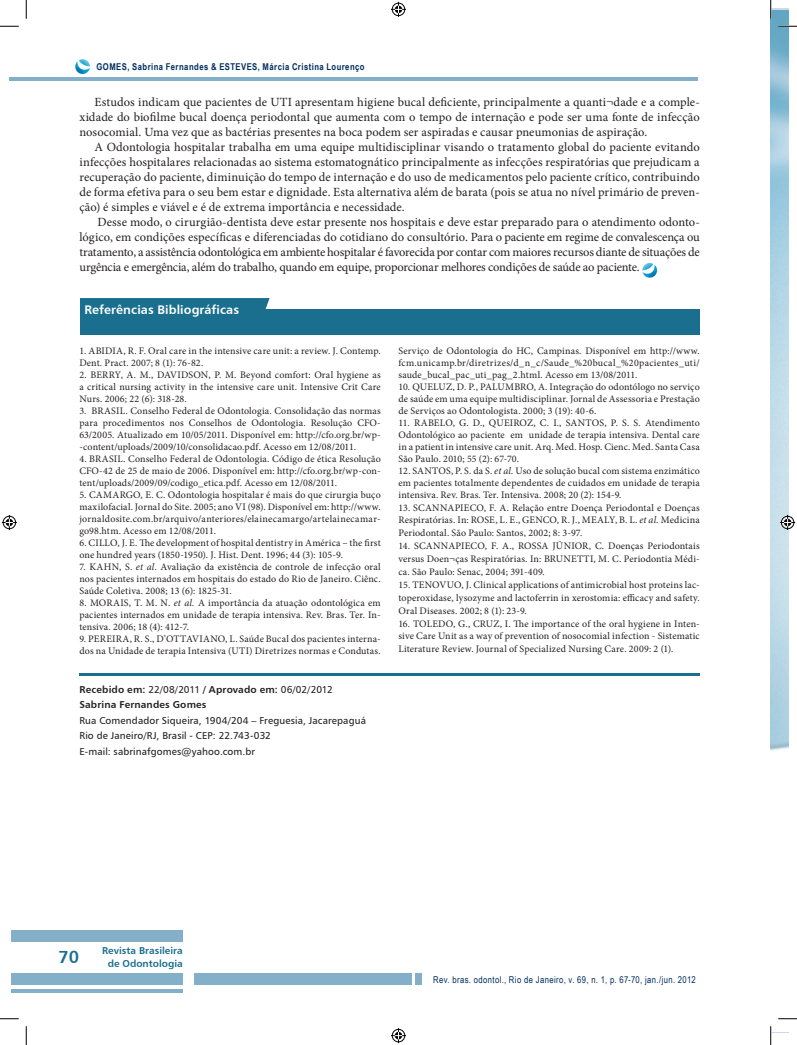
<style>
.page{position:relative;width:797px;height:1045px;background:#fff}
.page>*{position:absolute;margin:0;border:0;box-sizing:border-box;transform-origin:0 0}
.t1{font:17.5px "Humanist 777 BT Bold B";color:#1a6f8e}
.COLUNA_FIXA{font:12.5px/15px "Minion Pro";color:#231f20;text-align:justify}
.COLUNA_FIXA-2{font:12.5px "Humanist 777 BT Bold B";letter-spacing:.005em;color:#fff}
.COLUNA_FIXA-3{font:10px/12px "Minion Pro";letter-spacing:.015em;color:#231f20;text-align:justify}
.COLUNA_FIXA-4{font:10px "Humanist 777 BT Roman B";letter-spacing:.01em;color:#231f20}
.COLUNA_FIXA-5{font:10px "Humanist 777 BT Bold B";letter-spacing:.015em;color:#231f20}
.t2{font:10px "Humanist 777 BT Bold B";color:#1a6f8e}
.COLUNA_FIXA-6{font:9.38px "Arial Narrow";letter-spacing:.04em;color:#002d5e}
.COLUNA_FIXA-7{font:700 9.38px "Arial Narrow";letter-spacing:.05em;color:#002d5e}
.s1{font-style:italic}
.s2{font-family:"Humanist 777 BT Roman B"}
</style>
<div class="page">
<div style="left:11px;top:930px;width:171px;height:11px;background:#84afc9"></div>
<div style="left:11px;top:973px;width:171px;height:12px;background:#84afc9"></div>
<svg style="left:11px;top:989px;width:171px;height:3px"></svg>
<div style="left:194px;top:973px;width:217px;height:12px;background:#84afc9"></div>
<div style="left:415px;top:973px;width:6px;height:12px;background:#84afc9"></div>
<hr style="left:79px;top:673px;width:620px;height:3px;background:#1a6f8e">
<div style="left:79px;top:309px;width:620px;height:26px;background:#1a6f8e"></div>
<svg style="left:79px;top:298px;width:190px;height:26px"></svg>
<img style="left:770px;top:10px;width:18px;height:1021px">
<img style="left:642px;top:263px;width:15px;height:15px">
<hr style="left:9px;top:77px;width:688px;height:4px;background:#84afc9">
<img style="left:75px;top:60px;width:15px;height:14px">
<svg style="left:0;top:25px;width:19px;height:2px"></svg>
<svg style="left:778px;top:25px;width:19px;height:2px"></svg>
<svg style="left:0;top:1018px;width:19px;height:1px"></svg>
<svg style="left:778px;top:1018px;width:19px;height:1px"></svg>
<svg style="left:25px;top:0;width:2px;height:19px"></svg>
<svg style="left:25px;top:1026px;width:2px;height:19px"></svg>
<svg style="left:770px;top:0;width:1px;height:19px"></svg>
<svg style="left:770px;top:1026px;width:1px;height:19px"></svg>
<svg style="left:391px;top:2px;width:15px;height:15px"></svg>
<svg style="left:391px;top:1028px;width:15px;height:15px"></svg>
<svg style="left:2px;top:515px;width:15px;height:15px"></svg>
<svg style="left:780px;top:515px;width:15px;height:15px"></svg>
<p class="COLUNA_FIXA-7" style="left:96px;top:59px;width:269px">GOMES, Sabrina Fernandes &amp; ESTEVES, Márcia Cristina Lourenço</p>
<p class="COLUNA_FIXA" style="left:79px;top:95px;width:622px;text-indent:15px">Estudos indicam que pacientes de UTI apresentam higiene bucal deficiente, principalmente a quanti¬dade e a comple&shy;xidade do biofilme bucal doença periodontal que aumenta com o tempo de internação e pode ser uma fonte de infecção nosocomial. Uma vez que as bactérias presentes na boca podem ser aspiradas e causar pneumonias de aspiração.</p>
<p class="COLUNA_FIXA" style="left:79px;top:140px;width:622px;text-indent:15px">A Odontologia hospitalar trabalha em uma equipe multidisciplinar visando o tratamento global do paciente evitando infecções hospitalares relacionadas ao sistema estomatognático principalmente as infecções respiratórias que prejudicam a recuperação do paciente, diminuição do tempo de internação e do uso de medicamentos pelo paciente crítico, contribuindo de forma efetiva para o seu bem estar e dignidade. Esta alternativa além de barata (pois se atua no nível primário de preven&shy;ção) é simples e viável e é de extrema importância e necessidade.</p>
<p class="COLUNA_FIXA" style="left:79px;top:215px;width:622px;text-indent:18px">Desse modo, o cirurgião-dentista deve estar presente nos hospitais e deve estar preparado para o atendimento odonto&shy;lógico, em condições específicas e diferenciadas do cotidiano do consultório. Para o paciente em regime de convalescença ou tratamento, a assistência odontológica em ambiente hospitalar é favorecida por contar com maiores recursos diante de situações de urgência e emergência, além do trabalho, quando em equipe, proporcionar melhores condições de saúde ao paciente.</p>
<p class="COLUNA_FIXA-2" style="left:84px;top:302px;width:156px">Referências Bibliográficas</p>
<p class="COLUNA_FIXA-3" style="left:79px;top:344px;width:303px">1. ABIDIA, R. F. Oral care in the intensive care unit: a review. J. Contemp.<br>Dent. Pract. 2007; 8 (1): 76-82.</p>
<p class="COLUNA_FIXA-3" style="left:79px;top:368px;width:303px">2. BERRY, A. M., DAVIDSON, P. M. Beyond comfort: Oral hygiene as a critical nursing activity in the intensive care unit. Intensive Crit Care Nurs. 2006; 22 (6): 318-28.</p>
<p class="COLUNA_FIXA-3" style="left:79px;top:404px;width:303px">3. BRASIL. Conselho Federal de Odontologia. Consolidação das normas para procedimentos nos Conselhos de Odontologia. Resolução CFO-63/2005. Atualizado em 10/05/2011. Disponível em: http://cfo.org.br/wp--content/uploads/2009/10/consolidacao.pdf. Acesso em 12/08/2011.</p>
<p class="COLUNA_FIXA-3" style="left:79px;top:452px;width:303px">4. BRASIL. Conselho Federal de Odontologia. Código de ética Resolução CFO-42 de 25 de maio de 2006. Disponível em: http://cfo.org.br/wp-con&shy;tent/uploads/2009/09/codigo_etica.pdf. Acesso em 12/08/2011.</p>
<p class="COLUNA_FIXA-3" style="left:79px;top:488px;width:303px">5. CAMARGO, E. C. Odontologia hospitalar é mais do que cirurgia buço maxilofacial. Jornal do Site. 2005; ano VI (98). Disponível em: http://www. jornaldosite.com.br/arquivo/anteriores/elainecamargo/artelainecamar&shy;go98.htm. Acesso em 12/08/2011.</p>
<p class="COLUNA_FIXA-3" style="left:79px;top:536px;width:303px">6. CILLO, J. E. The development of hospital dentistry in América – the first one hundred years (1850-1950). J. Hist. Dent. 1996; 44 (3): 105-9.</p>
<p class="COLUNA_FIXA-3" style="left:79px;top:560px;width:303px">7. KAHN, S. <span class="s1">et al.</span> Avaliação da existência de controle de infecção oral nos pacientes internados em hospitais do estado do Rio de Janeiro. Ciênc.<br>Saúde Coletiva. 2008; 13 (6): 1825-31.</p>
<p class="COLUNA_FIXA-3" style="left:79px;top:596px;width:303px">8. MORAIS, T. M. N. <span class="s1">et al.</span> A importância da atuação odontológica em pacientes internados em unidade de terapia intensiva. Rev. Bras. Ter. In&shy;tensiva. 2006; 18 (4): 412-7.</p>
<p class="COLUNA_FIXA-3" style="left:79px;top:632px;width:303px">9. PEREIRA, R. S., D’OTTAVIANO, L. Saúde Bucal dos pacientes interna&shy;dos na Unidade de terapia Intensiva (UTI) Diretrizes normas e Condutas.</p>
<p class="COLUNA_FIXA-5" style="left:79px;top:683px;width:255px">Recebido em: <span class="s2">22/08/2011</span> / Aprovado em: <span class="s2">06/02/2012</span></p>
<p class="COLUNA_FIXA-5" style="left:79px;top:698px;width:128px">Sabrina Fernandes Gomes</p>
<p class="COLUNA_FIXA-4" style="left:79px;top:714px;width:288px">Rua Comendador Siqueira, 1904/204 – Freguesia, Jacarepaguá</p>
<p class="COLUNA_FIXA-4" style="left:79px;top:729px;width:193px">Rio de Janeiro/RJ, Brasil - CEP: 22.743-032</p>
<p class="COLUNA_FIXA-4" style="left:79px;top:745px;width:177px">E-mail: sabrinafgomes@yahoo.com.br</p>
<p class="COLUNA_FIXA-3" style="left:398px;top:344px;width:303px">Serviço de Odontologia do HC, Campinas. Disponível em http://www. fcm.unicamp.br/diretrizes/d_n_c/Saude_%20bucal_%20pacientes_uti/ saude_bucal_pac_uti_pag_2.html. Acesso em 13/08/2011.</p>
<p class="COLUNA_FIXA-3" style="left:398px;top:380px;width:303px">10. QUELUZ, D. P., PALUMBRO, A. Integração do odontólogo no serviço de saúde em uma equipe multidisciplinar. Jornal de Assessoria e Prestação de Serviços ao Odontologista. 2000; 3 (19): 40-6.</p>
<p class="COLUNA_FIXA-3" style="left:398px;top:416px;width:303px">11. RABELO, G. D., QUEIROZ, C. I., SANTOS, P. S. S. Atendimento Odontológico ao paciente em unidade de terapia intensiva. Dental care in a patient in intensive care unit. Arq. Med. Hosp. Cienc. Med. Santa Casa São Paulo. 2010; 55 (2): 67-70.</p>
<p class="COLUNA_FIXA-3" style="left:398px;top:464px;width:303px">12. SANTOS, P. S. da S. <span class="s1">et al.</span> Uso de solução bucal com sistema enzimático em pacientes totalmente dependentes de cuidados em unidade de terapia intensiva. Rev. Bras. Ter. Intensiva. 2008; 20 (2): 154-9.</p>
<p class="COLUNA_FIXA-3" style="left:398px;top:501px;width:303px;line-height:12.9px">13. SCANNAPIECO, F. A. Relação entre Doença Periodontal e Doenças Respiratórias. In: ROSE, L. E., GENCO, R. J., MEALY, B. L. <span class="s1">et al.</span> Medicina Periodontal. São Paulo: Santos, 2002; 8: 3-97.</p>
<p class="COLUNA_FIXA-3" style="left:398px;top:539px;width:303px;line-height:12.9px">14. SCANNAPIECO, F. A., ROSSA JÚNIOR, C. Doenças Periodontais versus Doen¬ças Respiratórias. In: BRUNETTI, M. C. Periodontia Médi&shy;ca. São Paulo: Senac, 2004; 391-409.</p>
<p class="COLUNA_FIXA-3" style="left:398px;top:578px;width:303px;line-height:12.9px">15. TENOVUO, J. Clinical applications of antimicrobial host proteins lac&shy;toperoxidase, lysozyme and lactoferrin in xerostomia: efficacy and safety.<br>Oral Diseases. 2002; 8 (1): 23-9.</p>
<p class="COLUNA_FIXA-3" style="left:398px;top:617px;width:303px;line-height:12.9px">16. TOLEDO, G., CRUZ, I. The importance of the oral hygiene in Inten&shy;sive Care Unit as a way of prevention of nosocomial infection - Sistematic Literature Review. Journal of Specialized Nursing Care. 2009: 2 (1).</p>
<h1 class="t1" style="left:59px;top:945px;width:22px">70</h1>
<p class="t2" style="left:102px;top:944px;width:82px">Revista Brasileira</p>
<p class="t2" style="left:108px;top:957px;width:77px">de Odontologia</p>
<p class="COLUNA_FIXA-6" style="left:433px;top:972px;width:264px">Rev. bras. odontol., Rio de Janeiro, v. 69, n. 1, p. 67-70, jan./jun. 2012</p>
</div>
